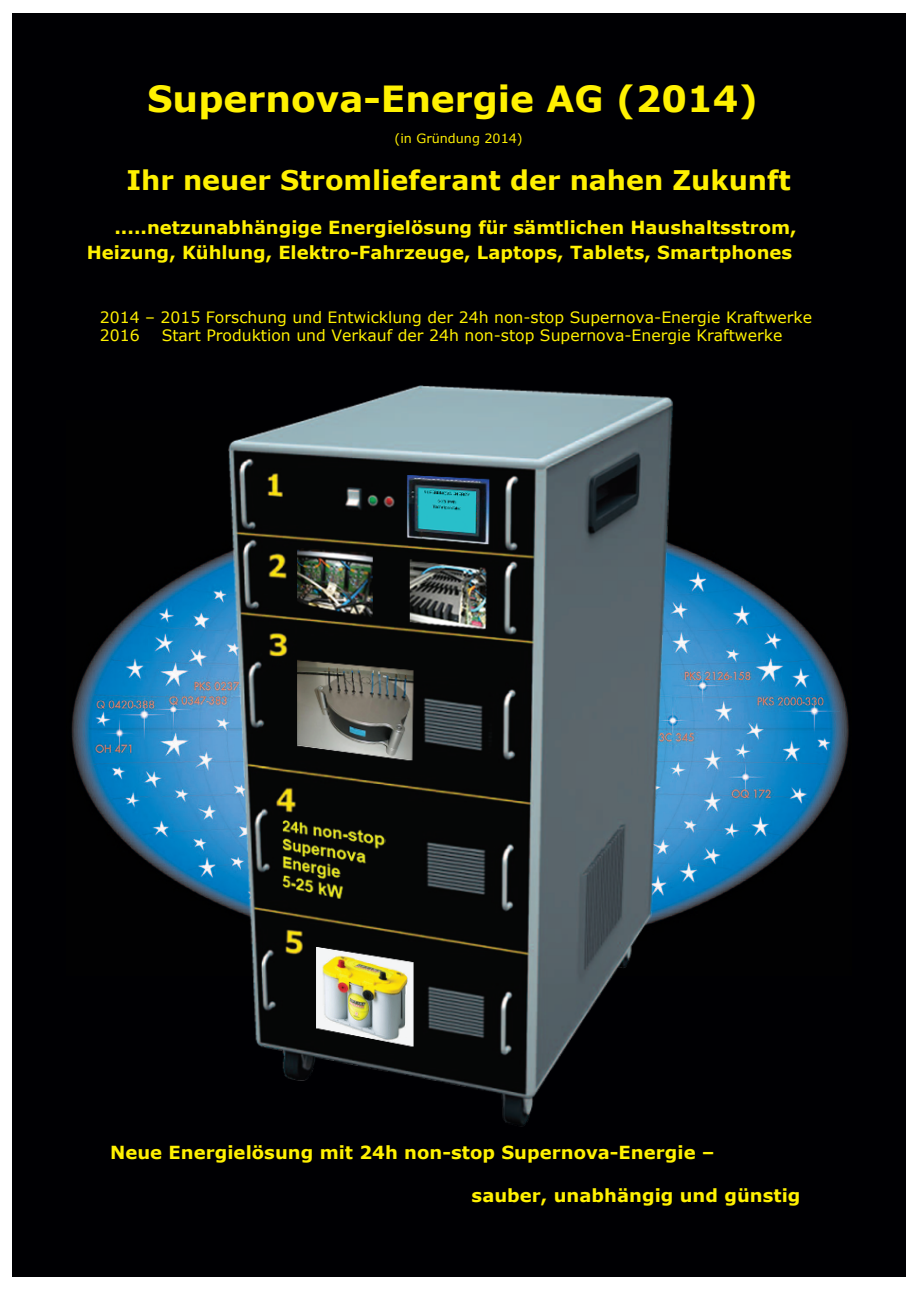
<style>
.page{position:relative;width:919px;height:1289px;background:#fff}
.page>*{position:absolute;margin:0;border:0;box-sizing:border-box;transform-origin:0 0}
.t1{font:700 36px "Verdana";color:#fff101}
.t2{font:700 27px "Verdana";color:#fff101}
.t3{font:700 18px/24.8px "Verdana";letter-spacing:.005em;color:#fff101;text-align:right}
.t4{font:15.6px/18.8px "Verdana";color:#fff101}
.t5{font:12.75px "Verdana";color:#fff101}
</style>
<div class="page">
<div style="left:13px;top:13px;width:892px;height:1263px;background:#000003"></div>
<img style="left:71px;top:544px;width:778px;height:372px">
<img style="left:227px;top:386px;width:446px;height:741px">
<h1 class="t1" style="left:147px;top:73px;width:612px">Supernova-Energie AG (2014)</h1>
<p class="t5" style="left:394px;top:130px;width:130px">(in Gründung 2014)</p>
<h2 class="t2" style="left:126px;top:161px;width:666px">Ihr neuer Stromlieferant der nahen Zukunft</h2>
<p class="t3" style="left:87px;top:215px;width:711px">.....netzunabhängige Energielösung für sämtlichen Haushaltsstrom,<br>Heizung, Kühlung, Elektro-Fahrzeuge, Laptops, Tablets, Smartphones</p>
<p class="t4" style="left:100px;top:307px;width:713px">2014 – 2015 Forschung und Entwicklung der 24h non-stop Supernova-Energie Kraftwerke<br>2016</p>
<p class="t4" style="left:162px;top:326px;width:622px">Start Produktion und Verkauf der 24h non-stop Supernova-Energie Kraftwerke</p>
<p class="t3" style="left:110px;top:1139px;width:606px">Neue Energielösung mit 24h non-stop Supernova-Energie –</p>
<p class="t3" style="left:471px;top:1182px;width:330px">sauber, unabhängig und günstig</p>
</div>
